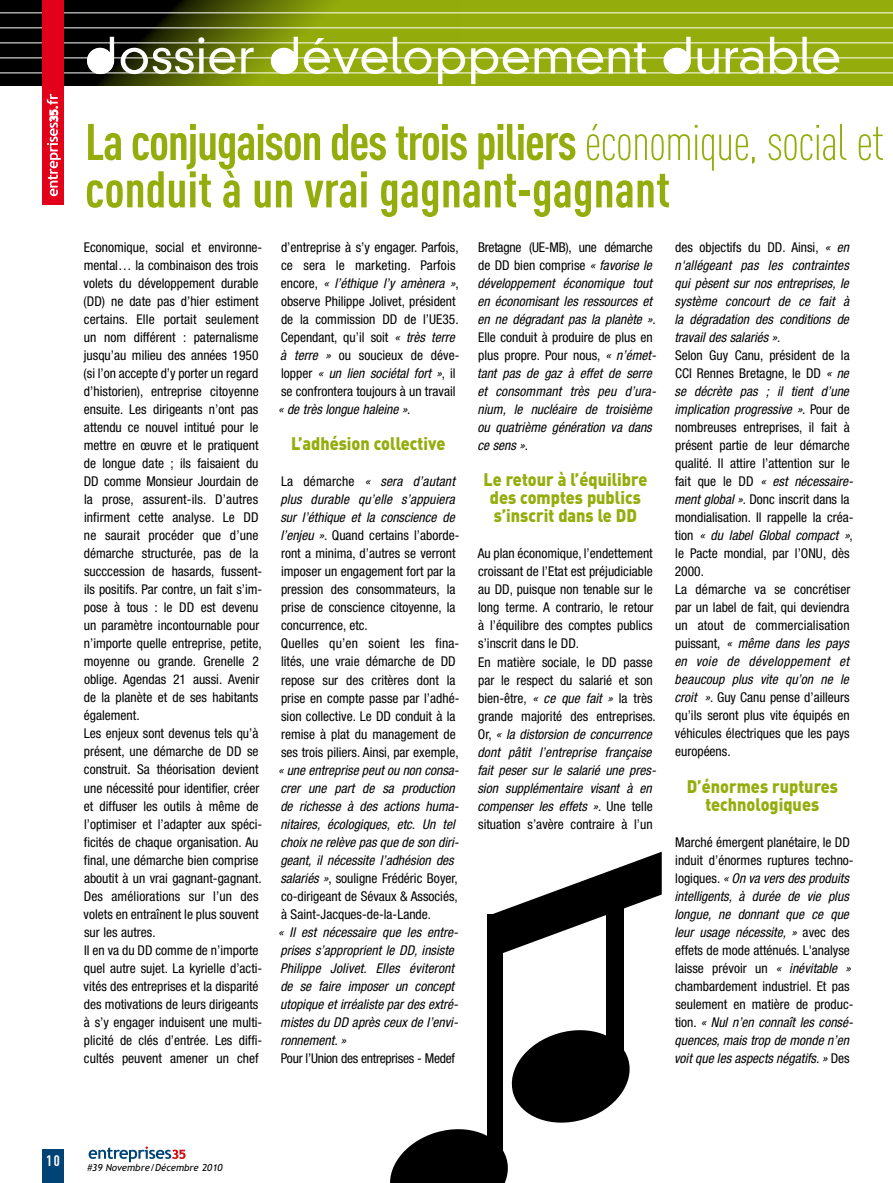
<style>
.page{position:relative;width:893px;height:1183px;background:#fff}
.page>*{position:absolute;margin:0;border:0;box-sizing:border-box;transform-origin:0 0}
.t1{font:700 50.7px/47.4px "DIN Cond";letter-spacing:-.025em;color:#95ad0c}
.t2{font:900 18px/18px "DIN";color:#95ad0c;text-align:center;scale:.9 1}
.t3{font:700 15px "DIN Cond";color:#fff}
.t4{font:condensed 13.5px/18px "Helvetica Neue";color:#000}
.t5{font:italic condensed 13.5px/18px "Helvetica Neue";color:#000}
.t6{font:condensed 13.5px "Helvetica Neue";letter-spacing:-.02em;color:#000}
.t7{font:9.75px "Trebuchet MS Italic";color:#000}
.s1{font-weight:300}
.s2{font-style:italic}
.s3{font-style:normal}
</style>
<div class="page">
<div style="left:0;top:0;width:893px;height:85px;background:#95ad0c"></div>
<svg style="left:0;top:0;width:460px;height:85px"></svg>
<hr style="left:0;top:12px;width:893px;height:1px;background:#fff">
<hr style="left:0;top:27px;width:893px;height:1px;background:#fff">
<hr style="left:0;top:42px;width:893px;height:1px;background:#fff">
<hr style="left:0;top:57px;width:893px;height:1px;background:#fff">
<hr style="left:0;top:72px;width:893px;height:1px;background:#fff">
<svg style="left:87px;top:37px;width:752px;height:47px"></svg>
<div style="left:87px;top:48px;width:27px;height:26px;background:#fff;border-radius:50%"></div>
<div style="left:271px;top:48px;width:27px;height:26px;background:#fff;border-radius:50%"></div>
<div style="left:664px;top:48px;width:27px;height:26px;background:#fff;border-radius:50%"></div>
<svg style="left:89px;top:1146px;width:97px;height:15px"></svg>
<div style="left:43px;top:0;width:21px;height:85px;background:#e3001b"></div>
<div style="left:43px;top:85px;width:21px;height:119px;background:#e3001b"></div>
<svg style="left:47px;top:94px;width:14px;height:102px"></svg>
<div style="left:43px;top:1149px;width:21px;height:33px;background:#004375"></div>
<div style="left:488px;top:914px;width:15px;height:256px;background:#000"></div>
<div style="left:606px;top:896px;width:18px;height:162px;background:#000"></div>
<svg style="left:493px;top:851px;width:169px;height:102px"></svg>
<svg style="left:390px;top:1023px;width:240px;height:159px"></svg>
<h1 class="t1" style="left:85px;top:117px;width:800px">La conjugaison des trois piliers <span class="s1">économique, social et </span>conduit à un vrai gagnant-gagnant</h1>
<p class="t4" style="left:84px;top:238px;width:180px">Economique, social et environne&shy;mental… la combinaison des trois volets du développement durable (DD) ne date pas d’hier estiment certains. Elle portait seulement un nom différent : paternalisme jusqu’au milieu des années 1950 (si l’on accepte d’y porter un regard d’historien), entreprise citoyenne ensuite. Les dirigeants n’ont pas attendu ce nouvel intitué pour le mettre en œuvre et le pratiquent de longue date ; ils faisaient du<br>DD comme Monsieur Jourdain de la prose, assurent-ils. D’autres infirment cette analyse. Le DD ne saurait procéder que d’une démarche structurée, pas de la succcession de hasards, fussent&shy;ils positifs. Par contre, un fait s’im&shy;pose à tous : le DD est devenu un paramètre incontournable pour n’importe quelle entreprise, petite, moyenne ou grande. Grenelle 2 oblige. Agendas 21 aussi. Avenir de la planète et de ses habitants également.<br>Les enjeux sont devenus tels qu’à présent, une démarche de DD se construit. Sa théorisation devient une nécessité pour identifier, créer et diffuser les outils à même de l’optimiser et l’adapter aux spéci&shy;ficités de chaque organisation. Au final, une démarche bien comprise aboutit à un vrai gagnant-gagnant.<br>Des améliorations sur l’un des volets en entraînent le plus souvent sur les autres.<br>Il en va du DD comme de n’importe quel autre sujet. La kyrielle d’acti&shy;vités des entreprises et la disparité des motivations de leurs dirigeants à s’y engager induisent une multi&shy;plicité de clés d’entrée. Les diffi&shy;cultés peuvent amener un chef</p>
<p class="t4" style="left:278px;top:238px;width:183px">d’entreprise à s’y engager. Parfois, ce sera le marketing. Parfois encore, <span class="s2">« l’éthique l’y amènera »</span>, observe Philippe Jolivet, président de la commission DD de l’UE35.<br>Cependant, qu’il soit <span class="s2">« très terre à terre »</span> ou soucieux de déve&shy;lopper <span class="s2">« un lien sociétal fort »</span>, il se confrontera toujours à un travail <span class="s2">« de très longue haleine »</span>.</p>
<h2 class="t2" style="left:291px;top:434px;width:173px">L’adhésion collective</h2>
<p class="t4" style="left:280px;top:472px;width:181px">La démarche <span class="s2">« sera d’autant plus durable qu’elle s’appuiera sur l’éthique et la conscience de l’enjeu »</span>. Quand certains l’aborde&shy;ront a minima, d’autres se verront imposer un engagement fort par la pression des consommateurs, la prise de conscience citoyenne, la concurrence, etc.<br>Quelles qu’en soient les fina&shy;lités, une vraie démarche de DD repose sur des critères dont la prise en compte passe par l’adhé&shy;sion collective. Le DD conduit à la remise à plat du management de ses trois piliers. Ainsi, par exemple,</p>
<p class="t5" style="left:278px;top:760px;width:182px">« une entreprise peut ou non consa&shy;crer une part de sa production de richesse à des actions huma&shy;nitaires, écologiques, etc. Un tel choix ne relève pas que de son diri&shy;geant, il nécessite l’adhésion des salariés »<span class="s3">, souligne Frédéric Boyer, co-dirigeant de Sévaux &amp; Associés, à Saint-Jacques-de-la-Lande.</span></p>
<p class="t5" style="left:278px;top:922px;width:181px">« Il est nécessaire que les entre&shy;prises s’approprient le DD, insiste<br>Philippe Jolivet. Elles éviteront de se faire imposer un concept utopique et irréaliste par des extré&shy;mistes du DD après ceux de l’envi&shy;ronnement. »</p>
<p class="t6" style="left:281px;top:1049px;width:175px">Pour l’Union des entreprises - Medef</p>
<p class="t5" style="left:477px;top:238px;width:180px"><span class="s3">Bretagne (UE-MB), une démarche de DD bien comprise</span> « favorise le développement économique tout en économisant les ressources et en ne dégradant pas la planète »<span class="s3">.<br>Elle conduit à produire de plus en plus propre. Pour nous,</span> « n’émet&shy;tant pas de gaz à effet de serre et consommant très peu d’ura&shy;nium, le nucléaire de troisième ou quatrième génération va dans ce sens »<span class="s3">.</span></p>
<h2 class="t2" style="left:483px;top:470px;width:184px">Le retour à l’équilibre des comptes publics s’inscrit dans le DD</h2>
<p class="t4" style="left:477px;top:544px;width:180px">Au plan économique, l’endettement croissant de l’Etat est préjudiciable au DD, puisque non tenable sur le long terme. A contrario, le retour à l’équilibre des comptes publics s’inscrit dans le DD.<br>En matière sociale, le DD passe par le respect du salarié et son bien-être, <span class="s2">« ce que fait »</span> la très grande majorité des entreprises.<br>Or, <span class="s2">« la distorsion de concurrence dont pâtit l’entreprise française fait peser sur le salarié une pres&shy;sion supplémentaire visant à en compenser les effets »</span>. Une telle situation s’avère contraire à l’un</p>
<p class="t4" style="left:674px;top:238px;width:181px">des objectifs du DD. Ainsi, <span class="s2">« en n'allégeant pas les contraintes qui pèsent sur nos entreprises, le système concourt de ce fait à la dégradation des conditions de travail des salariés »</span>.<br>Selon Guy Canu, président de la<br>CCI Rennes Bretagne, le DD <span class="s2">« ne se décrète pas ; il tient d’une implication progressive »</span>. Pour de nombreuses entreprises, il fait à présent partie de leur démarche qualité. Il attire l’attention sur le fait que le DD <span class="s2">« est nécessaire&shy;ment global »</span>. Donc inscrit dans la mondialisation. Il rappelle la créa&shy;tion <span class="s2">« du label Global compact »</span>, le Pacte mondial, par l’ONU, dès<br>2000.<br>La démarche va se concrétiser par un label de fait, qui deviendra un atout de commercialisation puissant, <span class="s2">« même dans les pays en voie de développement et beaucoup plus vite qu’on ne le croit »</span>. Guy Canu pense d’ailleurs qu’ils seront plus vite équipés en véhicules électriques que les pays européens.</p>
<h2 class="t2" style="left:687px;top:776px;width:170px">D’énormes ruptures technologiques</h2>
<p class="t4" style="left:674px;top:832px;width:181px">Marché émergent planétaire, le DD induit d’énormes ruptures techno&shy;logiques. <span class="s2">« On va vers des produits intelligents, à durée de vie plus longue, ne donnant que ce que leur usage nécessite, »</span> avec des effets de mode atténués. L'analyse laisse prévoir un <span class="s2">« inévitable » </span>chambardement industriel. Et pas seulement en matière de produc&shy;tion. <span class="s2">« Nul n’en connaît les consé&shy;quences, mais trop de monde n’en voit que les aspects négatifs. »</span> Des</p>
<p class="t3" style="left:46px;top:1150px;width:15px">10</p>
<p class="t7" style="left:87px;top:1161px;width:137px">#39 Novembre/Décembre 2010</p>
</div>
